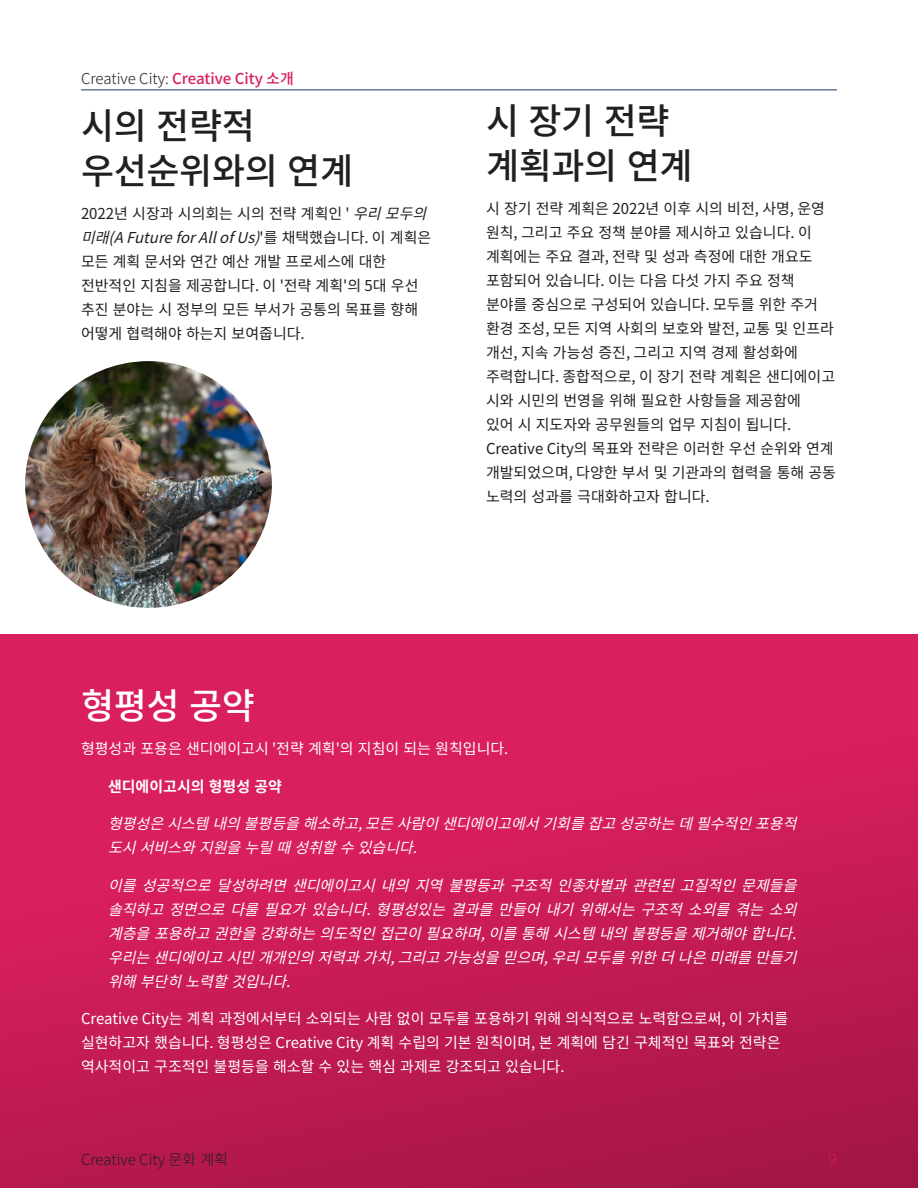
<style>
.page{position:relative;width:918px;height:1188px;background:#fff}
.page>*{position:absolute;margin:0;border:0;box-sizing:border-box;transform-origin:0 0}
.SubHead_1{font:500 36px/45px "Noto Sans CJ Kkr";letter-spacing:-.01em;color:#231f20}
.SubHead_1-2{font:500 36px "Noto Sans CJ Kkr";color:#fff}
.t1{font:15px/24px "Noto Sans CJ Kkr";color:#231f20}
.t2{font:italic 15px/24px "Noto Sans CJ Kkr";color:#fff}
.t3{font:15px/24px "Noto Sans CJ Kkr";color:#fff}
.t4{font:500 15px "Noto Sans CJ Kkr";color:#d91f5c}
.t5{font:300 15px "Noto Sans CJ Kkr";color:#231f20}
.t6{font:700 15px "Noto Sans CJ Kkr";color:#fff}
.t7{font:300 15px "Open Sans";color:#d91f5c}
.s1{font-weight:300;color:#231f20}
.s2{font-style:italic}
</style>
<div class="page">
<div style="left:0;top:634px;width:918px;height:554px;background:linear-gradient(to bottom,#e32160,#b0184a)"></div>
<img style="left:25px;top:361px;width:247px;height:247px;border-radius:123px">
<hr style="left:81px;top:89px;width:756px;height:1px;background:#233168">
<p class="t4" style="left:81px;top:70px;width:214px"><span class="s1">Creative City:</span> Creative City 소개</p>
<p class="SubHead_1" style="left:81px;top:104px;width:274px">시의 전략적 우선순위와의 연계</p>
<p class="t1" style="left:81px;top:202px;width:357px">2022년 시장과 시의회는 시의 전략 계획인 ' <span class="s2">우리모두의 미래(AFutureforAllofUs)</span>' 를 채 택 했 습 니 다 . 이 계 획 은 모든 계획 문서와 연간 예산 개발 프로세스에 대한 전반적인 지침을 제공합니다. 이 '전략 계획'의 5대 우선 추진 분야는 시 정부의 모든 부서가 공통의 목표를 향해 어떻게 협력해야 하는지 보여줍니다.</p>
<p class="SubHead_1" style="left:486px;top:100px;width:208px">시 장기 전략 계획과의 연계</p>
<p class="t1" style="left:486px;top:197px;width:352px">시 장기 전략 계획은 2022년 이후 시의 비전, 사명, 운영 원칙, 그리고 주요 정책 분야를 제시하고 있습니다. 이 계획에는 주요 결과, 전략 및 성과 측정에 대한 개요도 포함되어 있습니다. 이는 다음 다섯 가지 주요 정책 분야를 중심으로 구성되어 있습니다. 모두를 위한 주거 환경 조성, 모든 지역 사회의 보호와 발전, 교통 및 인프라 개선, 지속 가능성 증진, 그리고 지역 경제 활성화에 주력합니다. 종합적으로, 이 장기 전략 계획은 샌디에이고 시와 시민의 번영을 위해 필요한 사항들을 제공함에<br>있어 시 지도자와 공무원들의 업무 지침이 됩니다.<br>Creative City의 목표와 전략은 이러한 우선 순위와 연계 개발되었으며, 다양한 부서 및 기관과의 협력을 통해 공동 노력의 성과를 극대화하고자 합니다.</p>
<p class="SubHead_1-2" style="left:81px;top:686px;width:175px">형평성 공약</p>
<p class="t3" style="left:81px;top:737px;width:429px">형평성과 포용은 샌디에이고시 '전략 계획'의 지침이 되는 원칙입니다.</p>
<p class="t6" style="left:108px;top:778px;width:175px">샌디에이고시의 형평성 공약</p>
<p class="t2" style="left:108px;top:812px;width:700px">형평성은시스템내의불평등을해소하고,모든사람이샌디에이고에서기회를잡고성공하는데필수적인포용적 도시서비스와지원을누릴때성취할수있습니다.</p>
<p class="t2" style="left:108px;top:874px;width:700px;text-align:justify">이를성공적으로달성하려면샌디에이고시내의지역불평등과구조적인종차별과관련된고질적인문제들을 솔직하고정면으로다룰필요가있습니다.형평성있는결과를만들어내기위해서는구조적소외를겪는소외 계층을포용하고권한을강화하는의도적인접근이필요하며,이를통해시스템내의불평등을제거해야합니다. 우리는샌디에이고시민개개인의저력과가치,그리고가능성을믿으며,우리모두를위한더나은미래를만들기 위해부단히노력할것입니다.</p>
<p class="t3" style="left:81px;top:1007px;width:709px">Creative City는 계획 과정에서부터 소외되는 사람 없이 모두를 포용하기 위해 의식적으로 노력함으로써, 이 가치를 실현하고자 했습니다. 형평성은 Creative City 계획 수립의 기본 원칙이며, 본 계획에 담긴 구체적인 목표와 전략은 역사적이고 구조적인 불평등을 해소할 수 있는 핵심 과제로 강조되고 있습니다.</p>
<p class="t5" style="left:81px;top:1151px;width:148px">Creative City 문화 계획</p>
<p class="t7" style="left:828px;top:1149px;width:10px">9</p>
</div>
